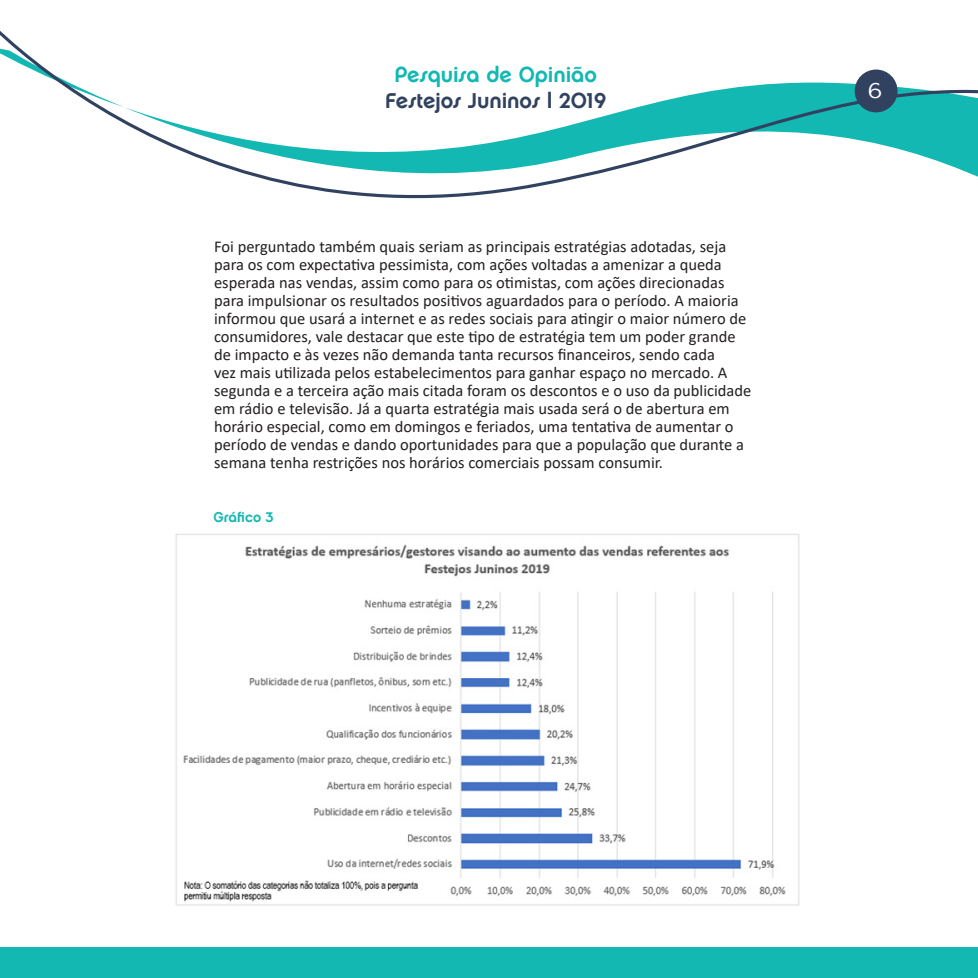
<style>
.page{position:relative;width:978px;height:978px;background:#fff}
.page>*{position:absolute;margin:0;border:0;box-sizing:border-box;transform-origin:0 0}
.t1{font:21.6px "Chalet New York Nineteen Seventy";letter-spacing:-.005em;color:#314260}
.t2{font:21.6px "Chalet New York Nineteen Seventy";letter-spacing:-.005em;color:#13b8b3}
.t3{font:21.6px "Comercio Sans";color:#fff}
.corpoParagrafo{font:16.5px/18px "Calibri";color:#231f20}
.Estilo_de_parágrafo{font:14.1px "Chalet New York Nineteen Seventy";color:#13b8b3}
</style>
<div class="page">
<div style="left:0;top:947px;width:978px;height:31px;background:#13b8b3"></div>
<svg style="left:0;top:31px;width:978px;height:168px"></svg>
<div style="left:855px;top:70px;width:43px;height:42px;background:#314260;border-radius:50%"></div>
<img style="left:175px;top:534px;width:625px;height:372px">
<h1 class="t2" style="left:394px;top:61px;width:204px">Pesquisa de Opinião</h1>
<h1 class="t1" style="left:385px;top:87px;width:223px">Festejos Juninos | 2019</h1>
<p class="corpoParagrafo" style="left:214px;top:237px;width:539px">Foi perguntado também quais seriam as principais estratégias adotadas, seja para os com expectativa pessimista, com ações voltadas a amenizar a queda esperada nas vendas, assim como para os otimistas, com ações direcionadas para impulsionar os resultados positivos aguardados para o período. A maioria informou que usará a internet e as redes sociais para atingir o maior número de consumidores, vale destacar que este tipo de estratégia tem um poder grande de impacto e às vezes não demanda tanta recursos financeiros, sendo cada<br>vez mais utilizada pelos estabelecimentos para ganhar espaço no mercado. A segunda e a terceira ação mais citada foram os descontos e o uso da publicidade em rádio e televisão. Já a quarta estratégia mais usada será o de abertura em horário especial, como em domingos e feriados, uma tentativa de aumentar o período de vendas e dando oportunidades para que a população que durante a semana tenha restrições nos horários comerciais possam consumir.</p>
<p class="Estilo_de_parágrafo" style="left:213px;top:509px;width:62px">Gráfico 3</p>
<h1 class="t3" style="left:868px;top:79px;width:16px">6</h1>
</div>
